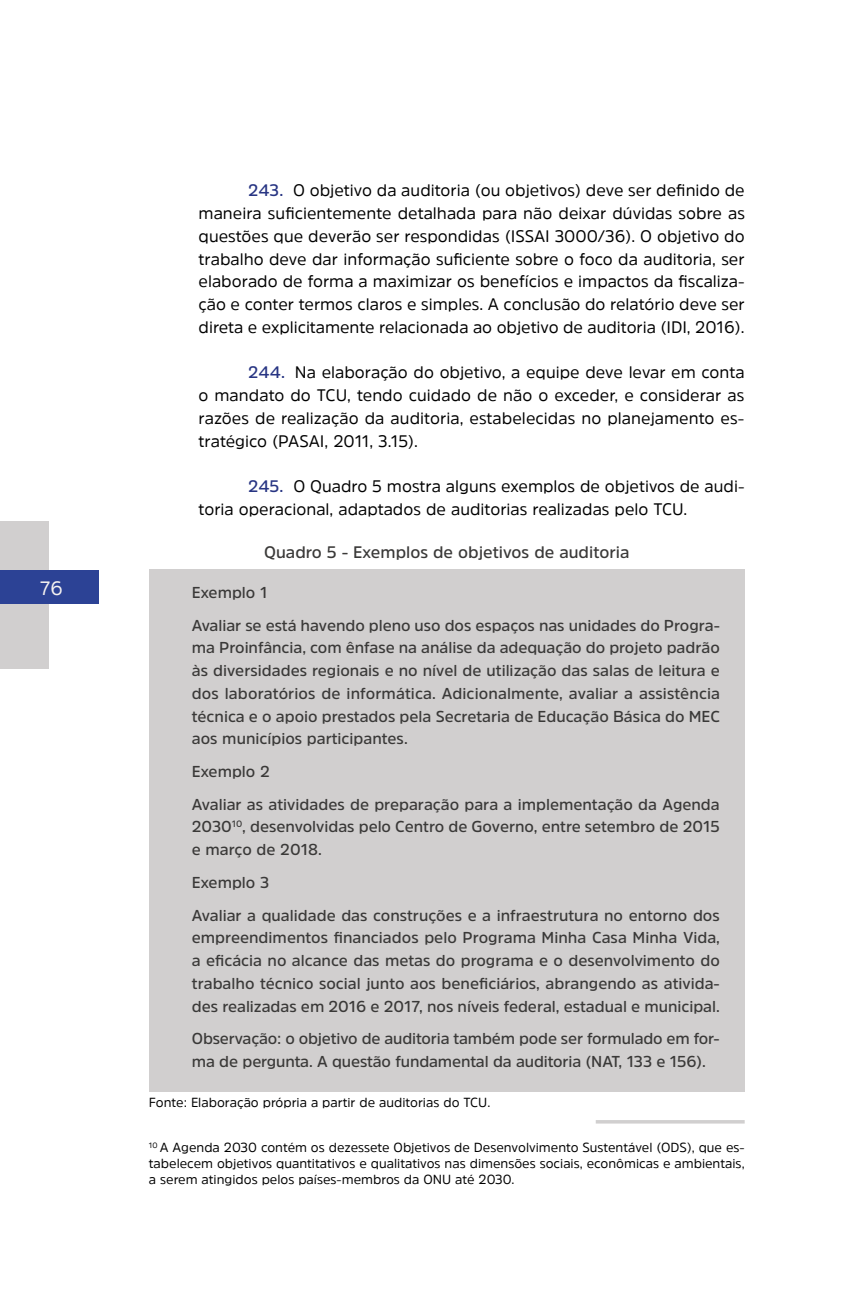
<style>
.page{position:relative;width:844px;height:1290px;background:#fff}
.page>*{position:absolute;margin:0;border:0;box-sizing:border-box;transform-origin:0 0}
.t1{font:19.25px "Amsi Pro";color:#f5f2f1}
.t2{font:16.62px/22.8px "Amsi Pro";color:#000;text-align:justify}
.t3{font:600 16.62px "Amsi Pro";color:#3a3938}
.t4{font:600 15.75px/22.8px "Amsi Pro";color:#3a3938}
.t5{font:13.12px/15.8px "Amsi Pro";color:#000;text-align:justify}
.s1{font-weight:600;color:#283583}
</style>
<div class="page">
<div style="left:0;top:521px;width:49px;height:147px;background:#d1cfcf"></div>
<div style="left:0;top:570px;width:99px;height:34px;background:#2c4295"></div>
<div style="left:149px;top:569px;width:595px;height:523px;background:#d1cfcf"></div>
<hr style="left:595px;top:1120px;width:149px;height:3px;background:#d1cfcf">
<p class="t1" style="left:40px;top:575px;width:24px">76</p>
<p class="t2" style="left:198px;top:179px;width:547px;text-indent:50px"><span class="s1">243.</span> O objetivo da auditoria (ou objetivos) deve ser definido de maneira suficientemente detalhada para não deixar dúvidas sobre as questões que deverão ser respondidas (ISSAI 3000/36). O objetivo do trabalho deve dar informação suficiente sobre o foco da auditoria, ser elaborado de forma a maximizar os benefícios e impactos da fiscaliza&shy;ção e conter termos claros e simples. A conclusão do relatório deve ser direta e explicitamente relacionada ao objetivo de auditoria (IDI, 2016).</p>
<p class="t2" style="left:198px;top:361px;width:547px;text-indent:50px"><span class="s1">244.</span> Na elaboração do objetivo, a equipe deve levar em conta o mandato do TCU, tendo cuidado de não o exceder, e considerar as razões de realização da auditoria, estabelecidas no planejamento es&shy;tratégico (PASAI, 2011, 3.15).</p>
<p class="t2" style="left:198px;top:474px;width:547px;text-indent:50px"><span class="s1">245.</span> O Quadro 5 mostra alguns exemplos de objetivos de audi&shy;toria operacional, adaptados de auditorias realizadas pelo TCU.</p>
<p class="t3" style="left:264px;top:540px;width:367px">Quadro 5 - Exemplos de objetivos de auditoria</p>
<p class="t4" style="left:192px;top:575px;width:529px;line-height:32.7px">Exemplo 1<br>Avaliar se está havendo pleno uso dos espaços nas unidades do Progra-</p>
<p class="t4" style="left:192px;top:636px;width:529px;text-align:justify">ma Proinfância, com ênfase na análise da adequação do projeto padrão às diversidades regionais e no nível de utilização das salas de leitura e dos laboratórios de informática. Adicionalmente, avaliar a assistência técnica e o apoio prestados pela Secretaria de Educação Básica do MEC aos municípios participantes.</p>
<p class="t4" style="left:192px;top:755px;width:529px;line-height:32.7px">Exemplo 2<br>Avaliar as atividades de preparação para a implementação da Agenda</p>
<p class="t4" style="left:192px;top:815px;width:529px">2030<sup>10</sup>, desenvolvidas pelo Centro de Governo, entre setembro de 2015 e março de 2018.</p>
<p class="t4" style="left:192px;top:865px;width:529px;line-height:32.7px">Exemplo 3<br>Avaliar a qualidade das construções e a infraestrutura no entorno dos</p>
<p class="t4" style="left:192px;top:926px;width:529px;text-align:justify">empreendimentos financiados pelo Programa Minha Casa Minha Vida, a eficácia no alcance das metas do programa e o desenvolvimento do trabalho técnico social junto aos beneficiários, abrangendo as ativida&shy;des realizadas em 2016 e 2017, nos níveis federal, estadual e municipal.</p>
<p class="t4" style="left:192px;top:1027px;width:529px">Observação: o objetivo de auditoria também pode ser formulado em for&shy;ma de pergunta. A questão fundamental da auditoria (NAT, 133 e 156).</p>
<p class="t5" style="left:149px;top:1094px;width:343px">Fonte: Elaboração própria a partir de auditorias do TCU.</p>
<p class="t5" style="left:149px;top:1139px;width:597px"><sup>10</sup> A Agenda 2030 contém os dezessete Objetivos de Desenvolvimento Sustentável (ODS), que es&shy;tabelecem objetivos quantitativos e qualitativos nas dimensões sociais, econômicas e ambientais, a serem atingidos pelos países-membros da ONU até 2030.</p>
</div>
